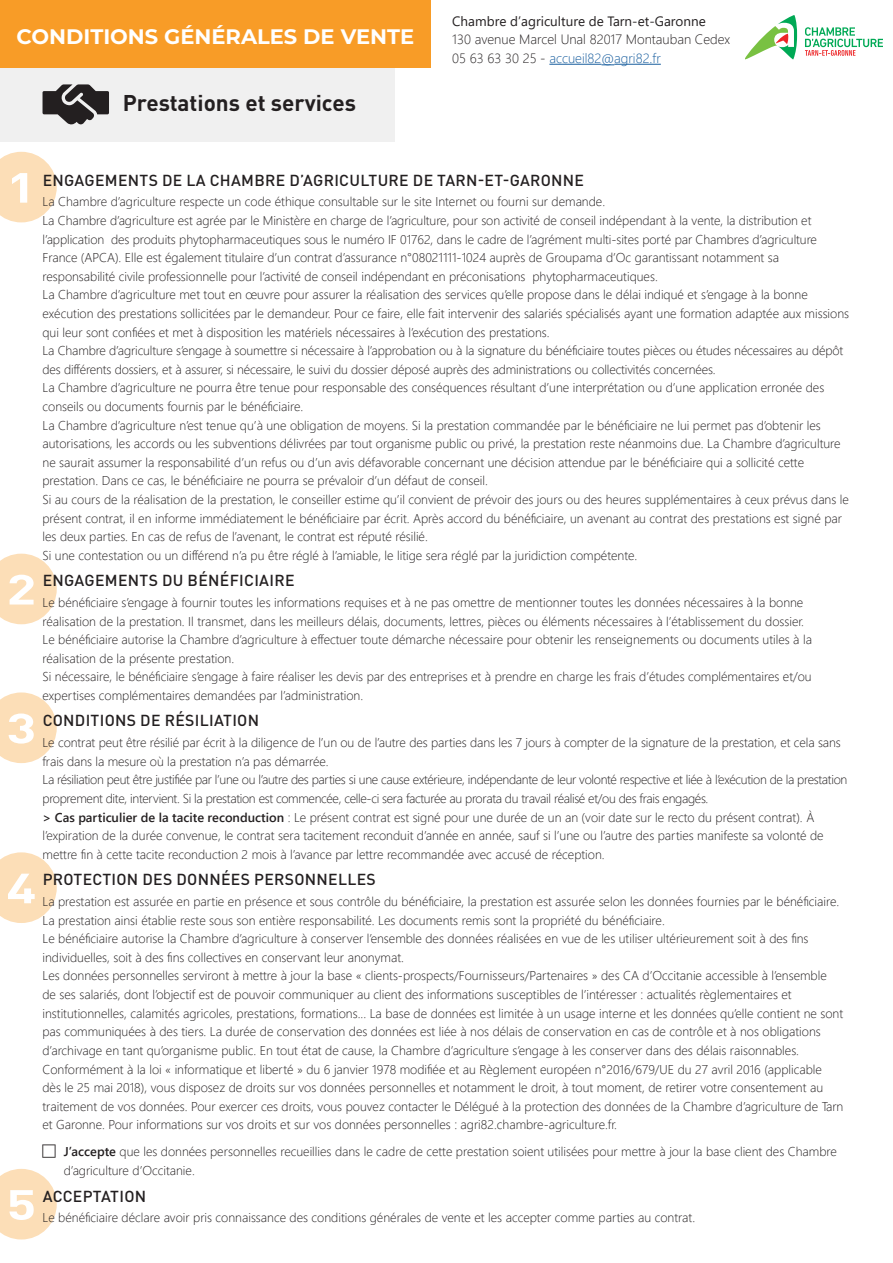
<style>
.page{position:relative;width:893px;height:1263px;background:#fff}
.page>*{position:absolute;margin:0;border:0;box-sizing:border-box;transform-origin:0 0}
.t1{font:700 41.55px "DIN Pro";color:#fff;scale:1.33 1}
.t2{font:700 22.5px "DIN Pro";color:#231f20}
.t3{font:700 21px "Montserrat";color:#fff}
.Titre_niv_1{font:500 15.75px "DIN Pro";letter-spacing:.02em;color:#231f20}
.Texte{font:300 13.5px "Segoe UI";color:#231f20}
.Texte-2{font:13.5px "Segoe UI";color:#231f20}
.Texte-3{font:300 13.5px "Segoe UI";color:#175d9e}
.Texte-4{font:300 12.75px/18.6px "Segoe UI";color:#231f20}
.Texte-5{font:300 12.75px/18.6px "Segoe UI";letter-spacing:-.025em;color:#231f20}
.s1{color:#231f20}
.s2{font-weight:600}
</style>
<div class="page">
<svg style="left:0;top:152px;width:57px;height:70px;background:#fce3c2"></svg>
<svg style="left:0;top:554px;width:57px;height:70px;background:#fce3c2"></svg>
<svg style="left:0;top:692px;width:57px;height:71px"></svg>
<svg style="left:0;top:852px;width:57px;height:71px"></svg>
<svg style="left:0;top:1169px;width:57px;height:70px;background:#fce3c2"></svg>
<div style="left:0;top:63px;width:394px;height:79px;background:#f0f0f0"></div>
<div style="left:0;top:0;width:431px;height:68px;background:#f89c27"></div>
<svg style="left:43px;top:84px;width:66px;height:41px"></svg>
<svg style="left:745px;top:15px;width:52px;height:44px"></svg>
<svg style="left:805px;top:27px;width:78px;height:29px"></svg>
<hr style="left:549px;top:64px;width:53px;height:1px;background:#175d9e">
<svg style="left:602px;top:64px;width:12px;height:1px"></svg>
<hr style="left:614px;top:64px;width:47px;height:1px;background:#175d9e">
<p class="t3" style="left:16px;top:21px;width:399px">CONDITIONS GÉNÉRALES DE VENTE</p>
<p class="t2" style="left:123px;top:84px;width:235px">Prestations et services</p>
<p class="Texte-2" style="left:452px;top:8px;width:255px">Chambre d’agriculture de Tarn-et-Garonne</p>
<p class="Texte" style="left:452px;top:27px;width:279px">130 avenue Marcel Unal 82017 Montauban Cedex</p>
<p class="Texte-3" style="left:452px;top:46px;width:210px"><span class="s1">05 63 63 30 25 -</span> accueil82@agri82.fr</p>
<h1 class="t1" style="left:6px;top:153px;width:24px">1</h1>
<p class="Titre_niv_1" style="left:43px;top:167px;width:543px">ENGAGEMENTS DE LA CHAMBRE D’AGRICULTURE DE TARN-ET-GARONNE</p>
<p class="Texte-4" style="left:43px;top:191px;width:564px">La Chambre d’agriculture respecte un code éthique consultable sur le site Internet ou fourni sur demande.</p>
<p class="Texte-4" style="left:43px;top:210px;width:776px">La Chambre d’agriculture est agrée par le Ministère en charge de l’agriculture, pour son activité de conseil indépendant à la vente, la distribution et l’application des produits phytopharmaceutiques sous le numéro IF 01762, dans le cadre de l’agrément multi-sites porté par Chambres d’agriculture France (APCA). Elle est également titulaire d’un contrat d’assurance n°08021111-1024 auprès de Groupama d’Oc garantissant notamment sa responsabilité civile professionnelle pour l’activité de conseil indépendant en préconisations phytopharmaceutiques.</p>
<p class="Texte-4" style="left:43px;top:284px;width:808px">La Chambre d’agriculture met tout en œuvre pour assurer la réalisation des services qu’elle propose dans le délai indiqué et s’engage à la bonne exécution des prestations sollicitées par le demandeur. Pour ce faire, elle fait intervenir des salariés spécialisés ayant une formation adaptée aux missions qui leur sont confiées et met à disposition les matériels nécessaires à l’exécution des prestations.</p>
<p class="Texte-4" style="left:43px;top:340px;width:802px">La Chambre d’agriculture s’engage à soumettre si nécessaire à l’approbation ou à la signature du bénéficiaire toutes pièces ou études nécessaires au dépôt des différents dossiers, et à assurer, si nécessaire, le suivi du dossier déposé auprès des administrations ou collectivités concernées.</p>
<p class="Texte-4" style="left:43px;top:377px;width:783px">La Chambre d’agriculture ne pourra être tenue pour responsable des conséquences résultant d’une interprétation ou d’une application erronée des conseils ou documents fournis par le bénéficiaire.</p>
<p class="Texte-4" style="left:43px;top:414px;width:800px">La Chambre d’agriculture n’est tenue qu’à une obligation de moyens. Si la prestation commandée par le bénéficiaire ne lui permet pas d’obtenir les autorisations, les accords ou les subventions délivrées par tout organisme public ou privé, la prestation reste néanmoins due. La Chambre d’agriculture ne saurait assumer la responsabilité d’un refus ou d’un avis défavorable concernant une décision attendue par le bénéficiaire qui a sollicité cette prestation. Dans ce cas, le bénéficiaire ne pourra se prévaloir d’un défaut de conseil.</p>
<p class="Texte-4" style="left:43px;top:489px;width:808px">Si au cours de la réalisation de la prestation, le conseiller estime qu’il convient de prévoir des jours ou des heures supplémentaires à ceux prévus dans le présent contrat, il en informe immédiatement le bénéficiaire par écrit. Après accord du bénéficiaire, un avenant au contrat des prestations est signé par les deux parties. En cas de refus de l’avenant, le contrat est réputé résilié.</p>
<p class="Texte-4" style="left:43px;top:545px;width:596px">Si une contestation ou un différend n’a pu être réglé à l’amiable, le litige sera réglé par la juridiction compétente.</p>
<p class="Titre_niv_1" style="left:43px;top:568px;width:253px">ENGAGEMENTS DU BÉNÉFICIAIRE</p>
<p class="Texte-4" style="left:43px;top:592px;width:763px">Le bénéficiaire s’engage à fournir toutes les informations requises et à ne pas omettre de mentionner toutes les données nécessaires à la bonne réalisation de la prestation. Il transmet, dans les meilleurs délais, documents, lettres, pièces ou éléments nécessaires à l’établissement du dossier.</p>
<p class="Texte-4" style="left:43px;top:629px;width:771px">Le bénéficiaire autorise la Chambre d’agriculture à effectuer toute démarche nécessaire pour obtenir les renseignements ou documents utiles à la réalisation de la présente prestation.</p>
<p class="Texte-4" style="left:43px;top:666px;width:771px">Si nécessaire, le bénéficiaire s’engage à faire réaliser les devis par des entreprises et à prendre en charge les frais d’études complémentaires et/ou expertises complémentaires demandées par l’administration.</p>
<p class="Titre_niv_1" style="left:43px;top:708px;width:218px">CONDITIONS DE RÉSILIATION</p>
<p class="Texte-4" style="left:43px;top:732px;width:800px">Le contrat peut être résilié par écrit à la diligence de l’un ou de l’autre des parties dans les 7 jours à compter de la signature de la prestation, et cela sans frais dans la mesure où la prestation n’a pas démarrée.</p>
<p class="Texte-5" style="left:43px;top:769px;width:806px">La résiliation peut être justifiée par l’une ou l’autre des parties si une cause extérieure, indépendante de leur volonté respective et liée à l’exécution de la prestation proprement dite, intervient. Si la prestation est commencée, celle-ci sera facturée au prorata du travail réalisé et/ou des frais engagés.</p>
<p class="Texte-4" style="left:43px;top:806px;width:783px"><span class="s2">&gt; Cas particulier de la tacite reconduction</span> : Le présent contrat est signé pour une durée de un an (voir date sur le recto du présent contrat). À l’expiration de la durée convenue, le contrat sera tacitement reconduit d’année en année, sauf si l’une ou l’autre des parties manifeste sa volonté de mettre fin à cette tacite reconduction 2 mois à l’avance par lettre recommandée avec accusé de réception.</p>
<p class="Titre_niv_1" style="left:43px;top:867px;width:335px">PROTECTION DES DONNÉES PERSONNELLES</p>
<p class="Texte-4" style="left:43px;top:891px;width:798px">La prestation est assurée en partie en présence et sous contrôle du bénéficiaire, la prestation est assurée selon les données fournies par le bénéficiaire.<br>La prestation ainsi établie reste sous son entière responsabilité. Les documents remis sont la propriété du bénéficiaire.</p>
<p class="Texte-4" style="left:43px;top:928px;width:767px">Le bénéficiaire autorise la Chambre d’agriculture à conserver l’ensemble des données réalisées en vue de les utiliser ultérieurement soit à des fins individuelles, soit à des fins collectives en conservant leur anonymat.</p>
<p class="Texte-4" style="left:43px;top:965px;width:802px">Les données personnelles serviront à mettre à jour la base « clients-prospects/Fournisseurs/Partenaires » des CA d’Occitanie accessible à l’ensemble de ses salariés, dont l’objectif est de pouvoir communiquer au client des informations susceptibles de l’intéresser : actualités règlementaires et institutionnelles, calamités agricoles, prestations, formations... La base de données est limitée à un usage interne et les données qu’elle contient ne sont pas communiquées à des tiers. La durée de conservation des données est liée à nos délais de conservation en cas de contrôle et à nos obligations d’archivage en tant qu’organisme public. En tout état de cause, la Chambre d’agriculture s’engage à les conserver dans des délais raisonnables.</p>
<p class="Texte-4" style="left:43px;top:1058px;width:802px">Conformément à la loi « informatique et liberté » du 6 janvier 1978 modifiée et au Règlement européen n°2016/679/UE du 27 avril 2016 (applicable dès le 25 mai 2018), vous disposez de droits sur vos données personnelles et notamment le droit, à tout moment, de retirer votre consentement au traitement de vos données. Pour exercer ces droits, vous pouvez contacter le Délégué à la protection des données de la Chambre d’agriculture de Tarn et Garonne. Pour informations sur vos droits et sur vos données personnelles : agri82.chambre-agriculture.fr.</p>
<p class="Texte-4" style="left:64px;top:1141px;width:775px"><span class="s2">J’accepte</span> que les données personnelles recueillies dans le cadre de cette prestation soient utilisées pour mettre à jour la base client des Chambre d’agriculture d’Occitanie.</p>
<p class="Titre_niv_1" style="left:43px;top:1183px;width:105px">ACCEPTATION</p>
<p class="Texte-4" style="left:43px;top:1207px;width:654px">Le bénéficiaire déclare avoir pris connaissance des conditions générales de vente et les accepter comme parties au contrat.</p>
<h1 class="t1" style="left:6px;top:555px;width:24px">2</h1>
<h1 class="t1" style="left:6px;top:694px;width:24px">3</h1>
<h1 class="t1" style="left:6px;top:854px;width:24px">4</h1>
<h1 class="t1" style="left:6px;top:1170px;width:24px">5</h1>
</div>
